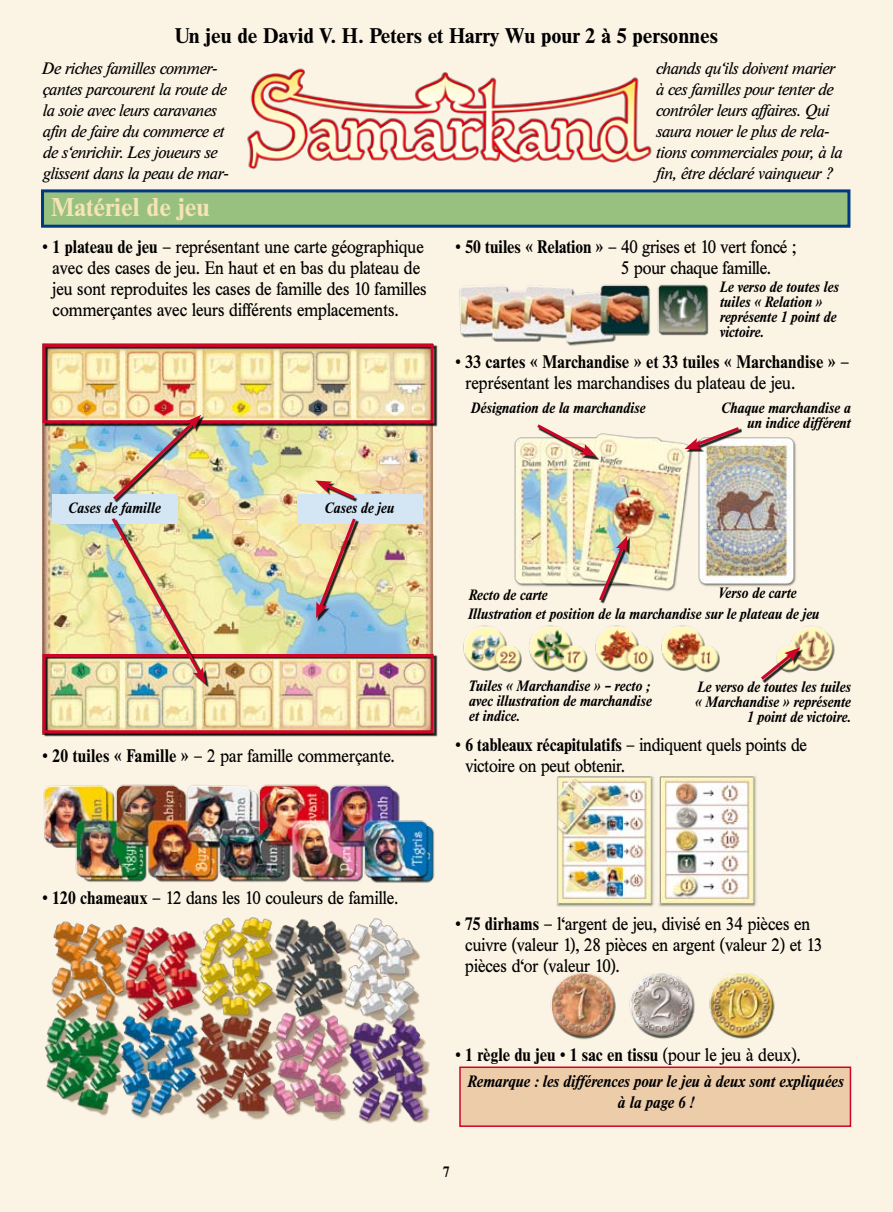
<style>
.page{position:relative;width:893px;height:1212px;background:#fbf3e4}
.page>*{position:absolute;margin:0;border:0;box-sizing:border-box;transform-origin:0 0}
.t1{font:700 25.5px "Times BQ";color:#f5e4b5}
.t2{font:700 21px "Times BQ";color:#000}
.t3{font:18px/21px "Times BQ";color:#000;scale:.9 1}
.t4{font:700 18px "Times BQ";letter-spacing:.005em;color:#000;scale:.9 1}
.t5{font:italic 16.5px/21px "Times BQ";letter-spacing:-.01em;color:#000}
.t6{font:italic 700 16.5px/21px "Times BQ";color:#000;text-align:center;scale:.9 1}
.t7{font:italic 700 15px/15px "Times BQ";color:#000;text-align:right;scale:.9 1}
.t8{font:700 15px "Times BQ";color:#000;scale:.9 1}
.s1{font-weight:700}
.s2{font-weight:400}
</style>
<div class="page">
<div style="left:43px;top:191px;width:806px;height:35px;background:#98c07f"></div>
<div style="left:41px;top:189px;width:809px;height:39px;border:3px solid #003882"></div>
<img style="left:43px;top:423px;width:390px;height:312px">
<img style="left:43px;top:784px;width:392px;height:99px">
<img style="left:459px;top:284px;width:189px;height:62px">
<img style="left:514px;top:433px;width:282px;height:159px">
<img style="left:463px;top:625px;width:372px;height:48px">
<img style="left:648px;top:284px;width:61px;height:52px">
<img style="left:550px;top:974px;width:225px;height:66px">
<img style="left:556px;top:776px;width:201px;height:131px">
<img style="left:247px;top:68px;width:405px;height:102px">
<img style="left:45px;top:917px;width:385px;height:207px">
<div style="left:52px;top:494px;width:126px;height:30px;background:#d4e6f4"></div>
<div style="left:297px;top:494px;width:126px;height:30px;background:#d4e6f4"></div>
<div style="left:44px;top:345px;width:393px;height:81px;background:#000;opacity:.85"></div>
<div style="left:43px;top:344px;width:391px;height:79px;border:3px solid #cd0529"></div>
<div style="left:44px;top:655px;width:393px;height:81px;background:#000;opacity:.85"></div>
<div style="left:43px;top:654px;width:391px;height:79px;border:3px solid #cd0529"></div>
<div style="left:115px;top:416px;width:90px;height:87px;background:#000;opacity:.85"></div>
<img style="left:110px;top:415px;width:91px;height:88px">
<div style="left:113px;top:519px;width:96px;height:168px;background:#000;opacity:.85"></div>
<img style="left:109px;top:515px;width:97px;height:169px">
<div style="left:317px;top:482px;width:41px;height:20px;background:#000;opacity:.85"></div>
<svg style="left:315px;top:480px;width:43px;height:21px"></svg>
<div style="left:318px;top:520px;width:41px;height:101px;background:#000;opacity:.85"></div>
<img style="left:316px;top:518px;width:42px;height:100px">
<div style="left:539px;top:426px;width:60px;height:34px;background:#000;opacity:.85"></div>
<svg style="left:534px;top:424px;width:62px;height:32px"></svg>
<div style="left:686px;top:429px;width:56px;height:23px;background:#000;opacity:.85"></div>
<svg style="left:684px;top:427px;width:58px;height:22px"></svg>
<div style="left:600px;top:537px;width:30px;height:67px;background:#000;opacity:.85"></div>
<svg style="left:596px;top:536px;width:31px;height:68px"></svg>
<div style="left:762px;top:649px;width:41px;height:34px;background:#000;opacity:.85"></div>
<svg style="left:758px;top:647px;width:42px;height:36px"></svg>
<div style="left:460px;top:1067px;width:390px;height:59px;background:#edccaa"></div>
<div style="left:459px;top:1066px;width:392px;height:61px;border:2px solid #cd0529"></div>
<p class="t2" style="left:175px;top:23px;width:545px">Un jeu de David V. H. Peters et Harry Wu pour 2 à 5 personnes</p>
<p class="t5" style="left:41px;top:58px;width:189px">De riches familles commer&shy;çantes parcourent la route de la soie avec leurs caravanes afin de faire du commerce et de s‘enrichir. Les joueurs se glissent dans la peau de mar-</p>
<p class="t5" style="left:655px;top:58px;width:188px">chands qu‘ils doivent marier à ces familles pour tenter de contrôler leurs affaires. Qui saura nouer le plus de rela&shy;tions commerciales pour, à la fin, être déclaré vainqueur ?</p>
<h1 class="t1" style="left:51px;top:192px;width:160px">Matériel de jeu</h1>
<p class="t3" style="left:53px;top:236px;width:417px;text-indent:-10px">• <span class="s1">1 plateau de jeu</span> – représentant une carte géographique avec des cases de jeu. En haut et en bas du plateau de jeu sont reproduites les cases de famille des 10 familles commerçantes avec leurs différents emplacements.</p>
<p class="t7" style="left:68px;top:501px;width:105px">Cases de famille</p>
<p class="t7" style="left:324px;top:501px;width:79px">Cases de jeu</p>
<p class="t3" style="left:43px;top:745px;width:393px">• <span class="s1">20 tuiles « Famille »</span> – 2 par famille commerçante.</p>
<p class="t3" style="left:621px;top:236px;width:196px;text-indent:-166px">• <span class="s1">50 tuiles « Relation »</span> – 40 grises et 10 vert foncé ;<br>5 pour chaque famille.</p>
<p class="t7" style="left:719px;top:280px;width:134px;text-align:left">Le verso de toutes les tuiles « Relation » représente 1 point de victoire.</p>
<p class="t3" style="left:466px;top:351px;width:428px;text-indent:-10px">• <span class="s1">33 cartes « Marchandise » et 33 tuiles « Marchandise »</span> – représentant les marchandises du plateau de jeu.</p>
<p class="t7" style="left:471px;top:401px;width:195px">Désignation de la marchandise</p>
<p class="t7" style="left:720px;top:401px;width:146px">Chaque marchandise a un indice différent</p>
<p class="t7" style="left:468px;top:587px;width:89px">Recto de carte</p>
<p class="t7" style="left:718px;top:585px;width:88px">Verso de carte</p>
<p class="t7" style="left:468px;top:607px;width:392px">Illustration et position de la marchandise sur le plateau de jeu</p>
<p class="t7" style="left:468px;top:679px;width:205px;text-align:left">Tuiles « Marchandise » – recto ; avec illustration de marchandise et indice.</p>
<p class="t7" style="left:695px;top:679px;width:175px">Le verso de toutes les tuiles « Marchandise » représente<br>1 point de victoire.</p>
<p class="t3" style="left:465px;top:735px;width:381px;text-indent:-10px">• <span class="s1">6 tableaux récapitulatifs</span> – indiquent quels points de victoire on peut obtenir.</p>
<p class="t3" style="left:43px;top:887px;width:396px">• <span class="s1">120 chameaux</span> – 12 dans les 10 couleurs de famille.</p>
<p class="t3" style="left:465px;top:913px;width:398px;text-indent:-10px"><span class="s1">• 75 dirhams</span> – l‘argent de jeu, divisé en 34 pièces en cuivre (valeur 1), 28 pièces en argent (valeur 2) et 13 pièces d‘or (valeur 10).</p>
<p class="t4" style="left:455px;top:1044px;width:385px">• 1 règle du jeu • 1 sac en tissu <span class="s2">(pour le jeu à deux).</span></p>
<p class="t6" style="left:467px;top:1071px;width:419px">Remarque : les différences pour le jeu à deux sont expliquées à la page 6 !</p>
<p class="t8" style="left:443px;top:1162px;width:9px">7</p>
</div>
